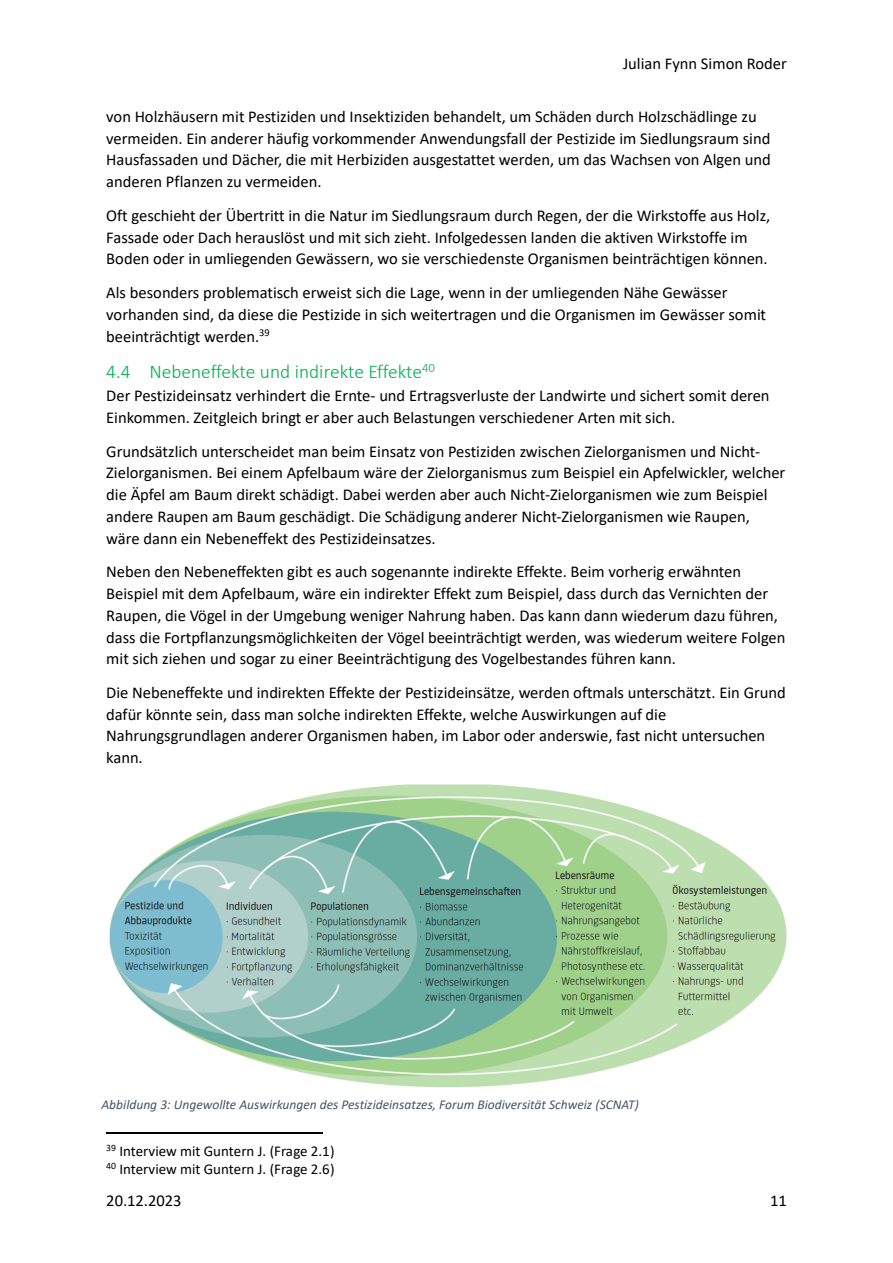
<style>
.page{position:relative;width:893px;height:1263px;background:#fff}
.page>*{position:absolute;margin:0;border:0;box-sizing:border-box;transform-origin:0 0}
.t1{font:300 19.5px "Calibri";letter-spacing:-.005em;color:#00b050}
.t2{font:16.5px/21.8px "Calibri";color:#000}
.t3{font:15px/18.1px "Calibri";color:#000}
.t4{font:italic 13.5px "Calibri";color:#44546a}
</style>
<div class="page">
<img style="left:109px;top:784px;width:678px;height:304px">
<hr style="left:106px;top:1133px;width:216px;height:1px;background:#000">
<p class="t2" style="left:623px;top:54px;width:165px">Julian Fynn Simon Roder</p>
<p class="t2" style="left:106px;top:107px;width:666px">von Holzhäusern mit Pestiziden und Insektiziden behandelt, um Schäden durch Holzschädlinge zu vermeiden. Ein anderer häufig vorkommender Anwendungsfall der Pestizide im Siedlungsraum sind Hausfassaden und Dächer, die mit Herbiziden ausgestattet werden, um das Wachsen von Algen und anderen Pflanzen zu vermeiden.</p>
<p class="t2" style="left:106px;top:206px;width:666px">Oft geschieht der Übertritt in die Natur im Siedlungsraum durch Regen, der die Wirkstoffe aus Holz,<br>Fassade oder Dach herauslöst und mit sich zieht. Infolgedessen landen die aktiven Wirkstoffe im<br>Boden oder in umliegenden Gewässern, wo sie verschiedenste Organismen beinträchtigen können.</p>
<p class="t2" style="left:106px;top:283px;width:661px">Als besonders problematisch erweist sich die Lage, wenn in der umliegenden Nähe Gewässer vorhanden sind, da diese die Pestizide in sich weitertragen und die Organismen im Gewässer somit beeinträchtigt werden.<sup>39</sup></p>
<p class="t1" style="left:106px;top:364px;width:330px">4.4 Nebeneffekte und indirekte Effekte<sup>40</sup></p>
<p class="t2" style="left:106px;top:386px;width:665px">Der Pestizideinsatz verhindert die Ernte- und Ertragsverluste der Landwirte und sichert somit deren<br>Einkommen. Zeitgleich bringt er aber auch Belastungen verschiedener Arten mit sich.</p>
<p class="t2" style="left:106px;top:442px;width:681px">Grundsätzlich unterscheidet man beim Einsatz von Pestiziden zwischen Zielorganismen und Nicht-Zielorganismen. Bei einem Apfelbaum wäre der Zielorganismus zum Beispiel ein Apfelwickler, welcher die Äpfel am Baum direkt schädigt. Dabei werden aber auch Nicht-Zielorganismen wie zum Beispiel andere Raupen am Baum geschädigt. Die Schädigung anderer Nicht-Zielorganismen wie Raupen, wäre dann ein Nebeneffekt des Pestizideinsatzes.</p>
<p class="t2" style="left:106px;top:562px;width:681px">Neben den Nebeneffekten gibt es auch sogenannte indirekte Effekte. Beim vorherig erwähnten Beispiel mit dem Apfelbaum, wäre ein indirekter Effekt zum Beispiel, dass durch das Vernichten der Raupen, die Vögel in der Umgebung weniger Nahrung haben. Das kann dann wiederum dazu führen, dass die Fortpflanzungsmöglichkeiten der Vögel beeinträchtigt werden, was wiederum weitere Folgen mit sich ziehen und sogar zu einer Beeinträchtigung des Vogelbestandes führen kann.</p>
<p class="t2" style="left:106px;top:683px;width:681px">Die Nebeneffekte und indirekten Effekte der Pestizideinsätze, werden oftmals unterschätzt. Ein Grund dafür könnte sein, dass man solche indirekten Effekte, welche Auswirkungen auf die Nahrungsgrundlagen anderer Organismen haben, im Labor oder anderswie, fast nicht untersuchen kann.</p>
<p class="t4" style="left:102px;top:1099px;width:539px">Abbildung 3: Ungewollte Auswirkungen des Pestizideinsatzes, Forum Biodiversität Schweiz (SCNAT)</p>
<p class="t3" style="left:106px;top:1143px;width:230px"><sup>39</sup> Interview mit Guntern J. (Frage 2.1)<br><sup>40</sup> Interview mit Guntern J. (Frage 2.6)</p>
<p class="t2" style="left:106px;top:1190px;width:77px">20.12.2023</p>
<p class="t2" style="left:770px;top:1190px;width:18px">11</p>
</div>
